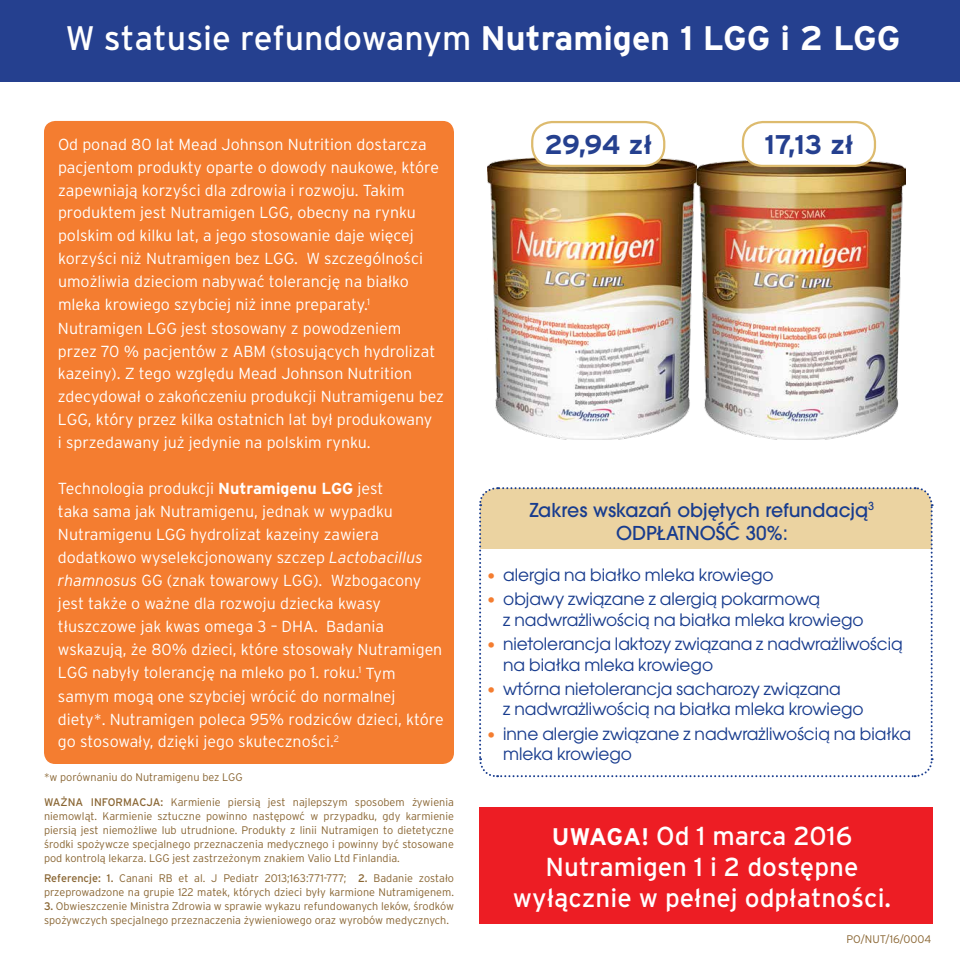
<style>
.page{position:relative;width:960px;height:960px;background:#fff}
.page>*{position:absolute;margin:0;border:0;box-sizing:border-box;transform-origin:0 0}
.t1{font:34px "Interstate Pl";color:#fff}
.t2{font:700 27px "Interstate Pl";color:#25408f}
.t3{font:26px/31.2px "Interstate Pl";color:#fff;text-align:center}
.t4{font:500 19px/22.8px "Avant Garde Gothic ITC";color:#183c8e;text-align:center}
.t5{font:17px/20.4px "Avant Garde Gothic ITC";color:#183c8e}
.t6{font:300 16px/23px "Interstate Pl";color:#fff}
.t7{font:300 11px/14px "Interstate Pl";color:#896532}
.s1{font-weight:700}
.s2{font-style:italic}
.s3{font-weight:400}
.s4{color:#f47d30}
.s5{font-weight:700;font-size:24px}
</style>
<div class="page">
<div style="left:44px;top:121px;width:410px;height:643px;background:#f47d30;border-radius:11px"></div>
<div style="left:479px;top:808px;width:454px;height:116px;background:#ed1d24"></div>
<img style="left:487px;top:157px;width:209px;height:282px">
<img style="left:697px;top:159px;width:208px;height:281px">
<div style="left:532px;top:122px;width:132px;height:44px;background:#fff;border-radius:20px"></div>
<div style="left:531px;top:121px;width:134px;height:46px;border:2px solid #ddbb6e;border-radius:20px"></div>
<div style="left:743px;top:122px;width:132px;height:44px;background:#fff;border-radius:20px"></div>
<div style="left:742px;top:121px;width:134px;height:46px;border:2px solid #ddbb6e;border-radius:20px"></div>
<svg style="left:479px;top:487px;width:455px;height:291px"></svg>
<div style="left:0;top:0;width:960px;height:82px;background:#25408f"></div>
<h1 class="t1" style="left:65px;top:19px;width:837px">W statusie refundowanym <span class="s1">Nutramigen 1 LGG i 2 LGG</span></h1>
<p class="t6" style="left:58px;top:132px;width:388px">Od ponad 80 lat Mead Johnson Nutrition dostarcza pacjentom produkty oparte o dowody naukowe, które zapewniają korzyści dla zdrowia i rozwoju. Takim produktem jest Nutramigen LGG, obecny na rynku polskim od kilku lat, a jego stosowanie daje więcej korzyści niż Nutramigen bez LGG. W szczególności umożliwia dzieciom nabywać tolerancję na białko mleka krowiego szybciej niż inne preparaty.<sup>1<br></sup>Nutramigen LGG jest stosowany z powodzeniem przez 70 % pacjentów z ABM (stosujących hydrolizat kazeiny). Z tego względu Mead Johnson Nutrition zdecydował o zakończeniu produkcji Nutramigenu bez LGG, który przez kilka ostatnich lat był produkowany<br>i sprzedawany już jedynie na polskim rynku.</p>
<p class="t6" style="left:58px;top:477px;width:387px">Technologia produkcji <span class="s1">Nutramigenu LGG</span> jest<br>taka sama jak Nutramigenu, jednak w wypadku Nutramigenu LGG hydrolizat kazeiny zawiera dodatkowo wyselekcjonowany szczep <span class="s2">Lactobacillus rhamnosus</span> GG (znak towarowy LGG). Wzbogacony jest także o ważne dla rozwoju dziecka kwasy tłuszczowe jak kwas omega 3 – DHA. Badania wskazują, że 80% dzieci, które stosowały Nutramigen LGG nabyły tolerancję na mleko po 1. roku.<sup>1</sup> Tym samym mogą one szybciej wrócić do normalnej diety*. Nutramigen poleca 95% rodziców dzieci, które go stosowały, dzięki jego skuteczności.<sup>2</sup></p>
<p class="t7" style="left:44px;top:770px;width:200px">*w porównaniu do Nutramigenu bez LGG</p>
<p class="t7" style="left:44px;top:795px;width:412px;text-align:justify"><span class="s3">WAŻNA INFORMACJA:</span> Karmienie piersią jest najlepszym sposobem żywienia niemowląt. Karmienie sztuczne powinno następowć w przypadku, gdy karmienie piersią jest niemożliwe lub utrudnione. Produkty z linii Nutramigen to dietetyczne środki spożywcze specjalnego przeznaczenia medycznego i powinny być stosowane pod kontrolą lekarza. LGG jest zastrzeżonym znakiem Valio Ltd Finlandia.</p>
<p class="t7" style="left:44px;top:871px;width:412px"><span class="s3">Referencje: 1.</span> Canani RB et al. J Pediatr 2013;163:771-777; <span class="s3">2.</span> Badanie zostało przeprowadzone na grupie 122 matek, których dzieci były karmione Nutramigenem.</p>
<p class="t7" style="left:44px;top:899px;width:412px"><span class="s3">3.</span> Obwieszczenie Ministra Zdrowia w sprawie wykazu refundowanych leków, środków spożywczych specjalnego przeznaczenia żywieniowego oraz wyrobów medycznych.</p>
<h2 class="t2" style="left:544px;top:130px;width:109px">29,94 zł</h2>
<h2 class="t2" style="left:764px;top:130px;width:91px">17,13 zł</h2>
<p class="t4" style="left:530px;top:498px;width:346px">Zakres wskazań objętych refundacją<sup>3<br></sup>ODPŁATNOŚĆ 30%:</p>
<p class="t5" style="left:486px;top:564px;width:289px"><span class="s4">•</span> alergia na białko mleka krowiego</p>
<p class="t5" style="left:503px;top:589px;width:362px;text-indent:-17px"><span class="s4">•</span> objawy związane z alergią pokarmową<br>z nadwrażliwością na białka mleka krowiego</p>
<p class="t5" style="left:503px;top:634px;width:401px;text-indent:-17px"><span class="s4">•</span> nietolerancja laktozy związana z nadwrażliwością na białka mleka krowiego</p>
<p class="t5" style="left:503px;top:678px;width:362px;text-indent:-17px"><span class="s4">•</span> wtórna nietolerancja sacharozy związana<br>z nadwrażliwością na białka mleka krowiego</p>
<p class="t5" style="left:503px;top:723px;width:409px;text-indent:-17px"><span class="s4">•</span> inne alergie związane z nadwrażliwością na białka mleka krowiego</p>
<h3 class="t3" style="left:513px;top:820px;width:380px"><span class="s5">UWAGA!</span> Od 1 marca 2016<br>Nutramigen 1 i 2 dostępne wyłącznie w pełnej odpłatności.</h3>
<p class="t7" style="left:846px;top:932px;width:86px">PO/NUT/16/0004</p>
</div>
